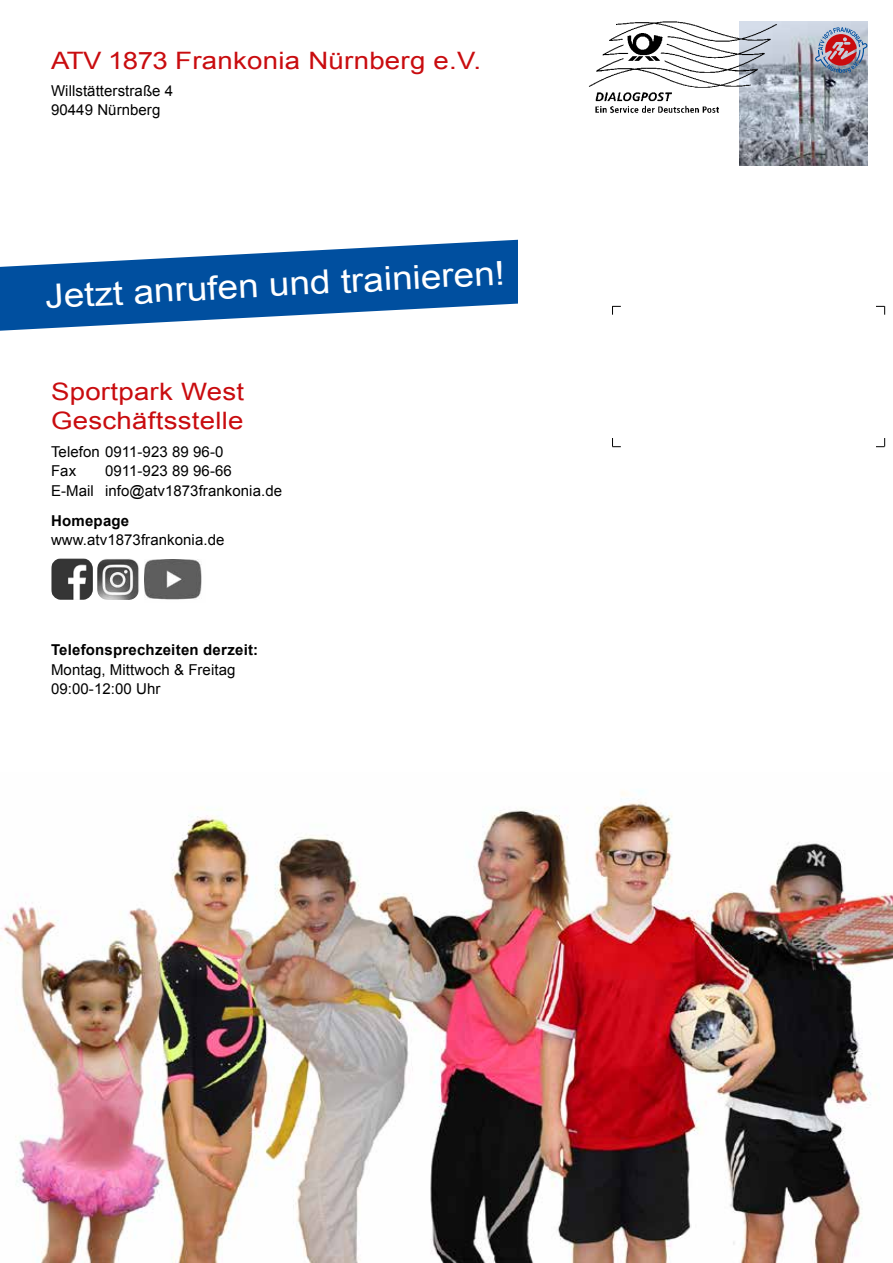
<style>
.page{position:relative;width:893px;height:1263px;background:#fff}
.page>*{position:absolute;margin:0;border:0;box-sizing:border-box;transform-origin:0 0}
.t1{font:33px "Arial";color:#fff;scale:1.12 1}
.t2{font:24px/28.5px "Arial";letter-spacing:.01em;color:#c90c0f;scale:1.15 1}
.t3{font:15px/19.5px "Arial";letter-spacing:.005em;color:#000}
.t4{font:700 15px "Arial";letter-spacing:.015em;color:#000}
</style>
<div class="page">
<svg style="left:0;top:239px;width:518px;height:92px;fill:#004f9f"></svg>
<img style="left:51px;top:558px;width:42px;height:42px">
<img style="left:97px;top:558px;width:42px;height:42px">
<img style="left:0;top:790px;width:893px;height:473px">
<img style="left:740px;top:21px;width:127px;height:145px">
<img style="left:588px;top:21px;width:197px;height:108px">
<svg style="left:815px;top:27px;width:52px;height:46px;background:#a28596"></svg>
<svg style="left:612px;top:306px;width:9px;height:9px"></svg>
<svg style="left:612px;top:438px;width:9px;height:9px"></svg>
<svg style="left:876px;top:306px;width:9px;height:9px"></svg>
<svg style="left:876px;top:438px;width:9px;height:9px"></svg>
<img style="left:145px;top:559px;width:57px;height:41px">
<h2 class="t2" style="left:51px;top:46px;width:375px">ATV 1873 Frankonia Nürnberg e.V.</h2>
<p class="t3" style="left:51px;top:81px;width:124px">Willstätterstraße 4<br>90449 Nürnberg</p>
<h1 class="t1" style="left:44px;top:275px;width:412px;rotate:-3deg">Jetzt anrufen und trainieren!</h1>
<h2 class="t2" style="left:51px;top:378px;width:170px">Sportpark West<br>Geschäftsstelle</h2>
<p class="t3" style="left:51px;top:442px;width:174px">Telefon 0911-923 89 96-0<br>Fax</p>
<p class="t3" style="left:51px;top:461px;width:233px;text-align:center">0911-923 89 96-66<br>E-Mail info@atv1873frankonia.de</p>
<p class="t4" style="left:51px;top:511px;width:80px">Homepage</p>
<p class="t3" style="left:51px;top:530px;width:175px">www.atv1873frankonia.de</p>
<p class="t4" style="left:51px;top:640px;width:209px">Telefonsprechzeiten derzeit:</p>
<p class="t3" style="left:51px;top:660px;width:186px">Montag, Mittwoch &amp; Freitag<br>09:00-12:00 Uhr</p>
</div>
